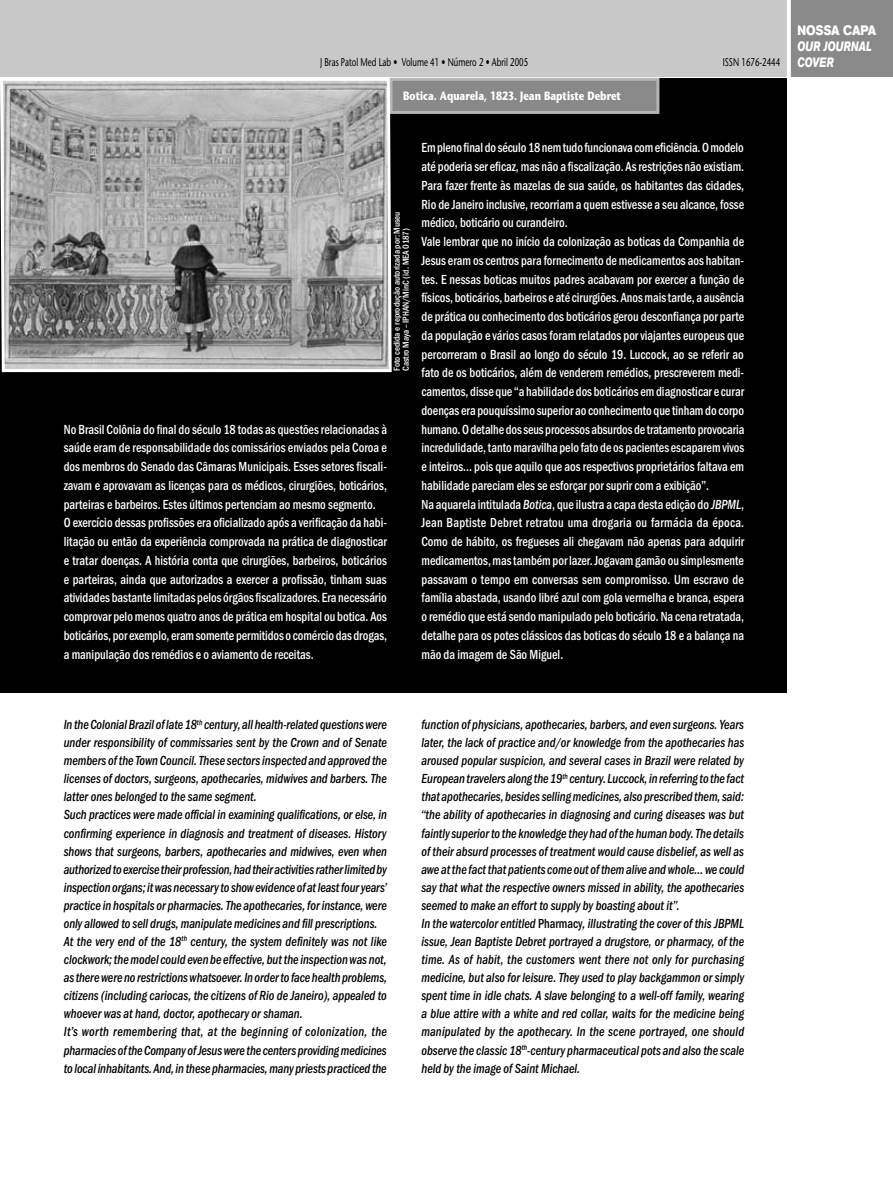
<style>
.page{position:relative;width:893px;height:1191px;background:#fff}
.page>*{position:absolute;margin:0;border:0;box-sizing:border-box;transform-origin:0 0}
.t1{font:700 13.65px/18.8px "Franklin Gothic Cond";color:#fff;scale:.9 1}
.t2{font:italic 700 13.65px/18.1px "Franklin Gothic Cond";color:#000;scale:.9 1}
.t3{font:italic 700 expanded 13.5px "Akzidenz Grotesk BE";color:#fff;scale:.6 1}
.t4{font:700 expanded 13.5px "Akzidenz Grotesk BE";color:#fff;scale:.7 1}
.t5{font:700 12px "Stone Sans";color:#fff;scale:.8 1}
.t6{font:11.25px "Stone Sans";color:#000;scale:.7 1}
.t7{font:700 9px/9px "Franklin Gothic Cond";color:#fff}
.s1{font-style:italic}
.s2{font-style:normal}
</style>
<div class="page">
<div style="left:791px;top:0;width:102px;height:76px;background:#898989"></div>
<div style="left:0;top:0;width:787px;height:76px;background:#c8c8c8"></div>
<div style="left:0;top:78px;width:787px;height:614px;background:#000"></div>
<div style="left:391px;top:79px;width:267px;height:33px;background:#898989"></div>
<div style="left:390px;top:78px;width:269px;height:36px;border:3px solid #b5b5b5"></div>
<svg style="left:0;top:76px;width:393px;height:297px;background:#9d9d9d"></svg>
<p class="t4" style="left:797px;top:22px;width:114px">NOSSA CAPA</p>
<p class="t3" style="left:797px;top:38px;width:125px">OUR JOURNAL</p>
<p class="t6" style="left:320px;top:55px;width:299px">J Bras Patol Med Lab • Volume 41 • Número 2 • Abril 2005</p>
<p class="t6" style="left:723px;top:55px;width:84px">ISSN 1676-2444</p>
<p class="t3" style="left:797px;top:54px;width:62px">COVER</p>
<p class="t5" style="left:403px;top:88px;width:274px">Botica. Aquarela, 1823. Jean Baptiste Debret</p>
<p class="t7" style="left:393px;top:371px;width:161px;rotate:-90deg">Foto cedida e reprodução autorizada por: Museu<br>Castro Maya – IPHAN/MinC (id. MEA 0187)</p>
<p class="t1" style="left:64px;top:420px;width:361px">No Brasil Colônia do final do século 18 todas as questões relacionadas à saúde eram de responsabilidade dos comissários enviados pela Coroa e dos membros do Senado das Câmaras Municipais. Esses setores fiscali&shy;zavam e aprovavam as licenças para os médicos, cirurgiões, boticários, parteiras e barbeiros. Estes últimos pertenciam ao mesmo segmento.<br>O exercício dessas profissões era oficializado após a verificação da habi&shy;litação ou então da experiência comprovada na prática de diagnosticar e tratar doenças. A história conta que cirurgiões, barbeiros, boticários e parteiras, ainda que autorizados a exercer a profissão, tinham suas atividades bastante limitadas pelos órgãos fiscalizadores. Era necessário comprovar pelo menos quatro anos de prática em hospital ou botica. Aos boticários, por exemplo, eram somente permitidos o comércio das drogas, a manipulação dos remédios e o aviamento de receitas.</p>
<p class="t1" style="left:421px;top:138px;width:360px">Em pleno final do século 18 nem tudo funcionava com eficiência. O modelo até poderia ser eficaz, mas não a fiscalização. As restrições não existiam.<br>Para fazer frente às mazelas de sua saúde, os habitantes das cidades, Rio de Janeiro inclusive, recorriam a quem estivesse a seu alcance, fosse médico, boticário ou curandeiro.<br>Vale lembrar que no início da colonização as boticas da Companhia de Jesus eram os centros para fornecimento de medicamentos aos habitan&shy;tes. E nessas boticas muitos padres acabavam por exercer a função de físicos, boticários, barbeiros e até cirurgiões. Anos mais tarde, a ausência de prática ou conhecimento dos boticários gerou desconfiança por parte da população e vários casos foram relatados por viajantes europeus que percorreram o Brasil ao longo do século 19. Luccock, ao se referir ao fato de os boticários, além de venderem remédios, prescreverem medi&shy;camentos, disse que “a habilidade dos boticários em diagnosticar e curar doenças era pouquíssimo superior ao conhecimento que tinham do corpo humano. O detalhe dos seus processos absurdos de tratamento provocaria incredulidade, tanto maravilha pelo fato de os pacientes escaparem vivos e inteiros... pois que aquilo que aos respectivos proprietários faltava em habilidade pareciam eles se esforçar por suprir com a exibição”.<br>Na aquarela intitulada <span class="s1">Botica</span>, que ilustra a capa desta edição do <span class="s1">JBPML</span>, Jean Baptiste Debret retratou uma drogaria ou farmácia da época.<br>Como de hábito, os fregueses ali chegavam não apenas para adquirir medicamentos, mas também por lazer. Jogavam gamão ou simplesmente passavam o tempo em conversas sem compromisso. Um escravo de família abastada, usando libré azul com gola vermelha e branca, espera o remédio que está sendo manipulado pelo boticário. Na cena retratada, detalhe para os potes clássicos das boticas do século 18 e a balança na mão da imagem de São Miguel.</p>
<p class="t2" style="left:64px;top:715px;width:361px">In the Colonial Brazil of late 18<sup>th</sup> century, all health-related questions were under responsibility of commissaries sent by the Crown and of Senate members of the Town Council. These sectors inspected and approved the licenses of doctors, surgeons, apothecaries, midwives and barbers. The latter ones belonged to the same segment.<br>Such practices were made official in examining qualifications, or else, in confirming experience in diagnosis and treatment of diseases. History shows that surgeons, barbers, apothecaries and midwives, even when authorized to exercise their profession, had their activities rather limited by inspection organs; it was necessary to show evidence of at least four years’ practice in hospitals or pharmacies. The apothecaries, for instance, were only allowed to sell drugs, manipulate medicines and fill prescriptions.<br>At the very end of the 18<sup>th</sup> century, the system definitely was not like clockwork; the model could even be effective, but the inspection was not, as there were no restrictions whatsoever. In order to face health problems, citizens (including cariocas, the citizens of Rio de Janeiro), appealed to whoever was at hand, doctor, apothecary or shaman.<br>It’s worth remembering that, at the beginning of colonization, the pharmacies of the Company of Jesus were the centers providing medicines to local inhabitants. And, in these pharmacies, many priests practiced the</p>
<p class="t2" style="left:421px;top:715px;width:360px">function of physicians, apothecaries, barbers, and even surgeons. Years later, the lack of practice and/or knowledge from the apothecaries has aroused popular suspicion, and several cases in Brazil were related by European travelers along the 19<sup>th</sup> century. Luccock, in referring to the fact that apothecaries, besides selling medicines, also prescribed them, said: “the ability of apothecaries in diagnosing and curing diseases was but faintly superior to the knowledge they had of the human body. The details of their absurd processes of treatment would cause disbelief, as well as awe at the fact that patients come out of them alive and whole… we could say that what the respective owners missed in ability, the apothecaries seemed to make an effort to supply by boasting about it”.<br>In the watercolor entitled <span class="s2">Pharmacy</span>, illustrating the cover of this JBPML issue, Jean Baptiste Debret portrayed a drugstore, or pharmacy, of the time. As of habit, the customers went there not only for purchasing medicine, but also for leisure. They used to play backgammon or simply spent time in idle chats. A slave belonging to a well-off family, wearing a blue attire with a white and red collar, waits for the medicine being manipulated by the apothecary. In the scene portrayed, one should observe the classic 18<sup>th</sup>-century pharmaceutical pots and also the scale held by the image of Saint Michael.</p>
</div>
